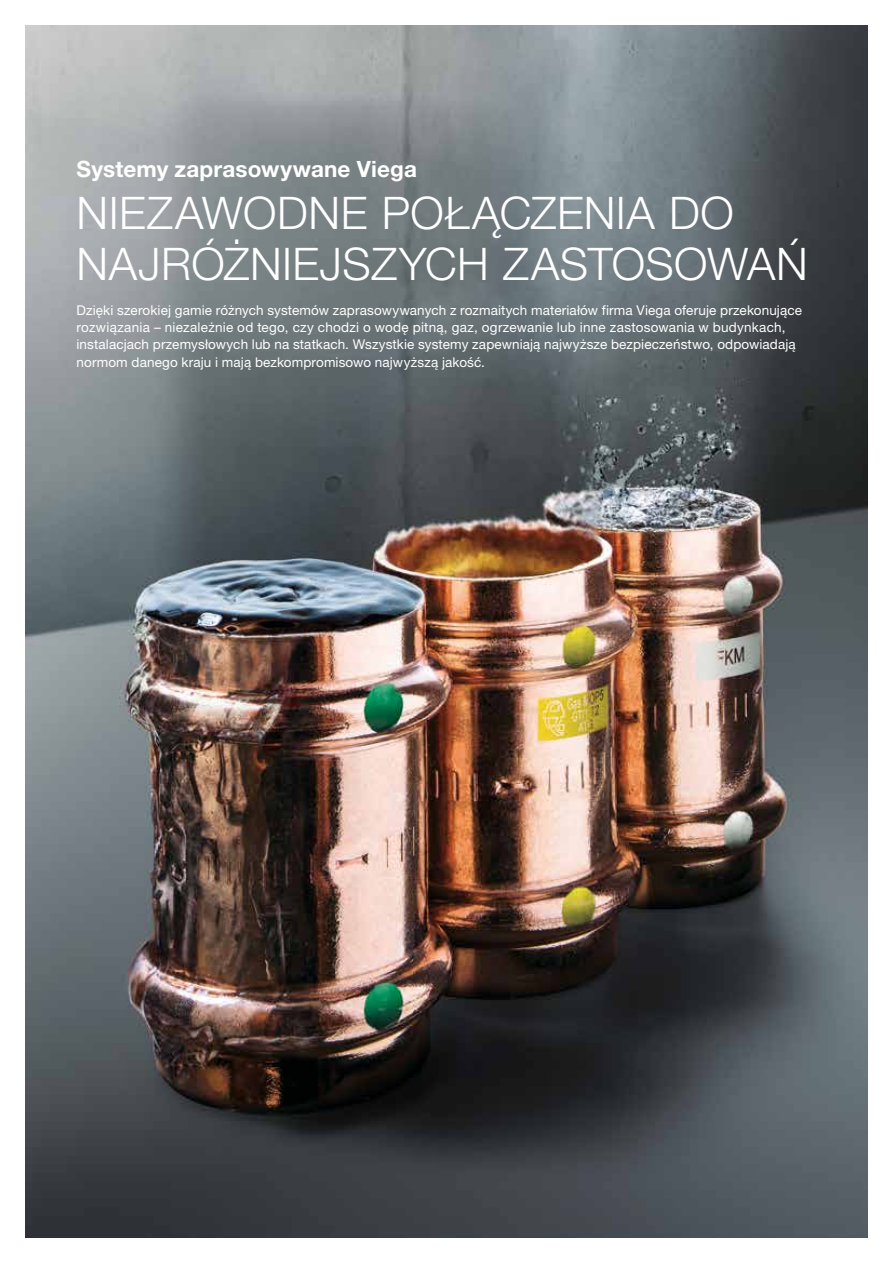
<style>
.page{position:relative;width:893px;height:1263px;background:#fff}
.page>*{position:absolute;margin:0;border:0;box-sizing:border-box;transform-origin:0 0}
.t1{font:45px/51.8px "M Ying Hei PR Cfor Viega W3";letter-spacing:.01em;color:#fff}
.t2{font:22.5px "M Ying Hei PR Cfor Viega W7";letter-spacing:.005em;color:#fff}
.t3{font:13.5px/17.2px "M Ying Hei PR Cfor Viega W4";letter-spacing:.01em;color:#fff}
</style>
<div class="page">
<img style="left:26px;top:26px;width:841px;height:1211px">
<h2 class="t2" style="left:77px;top:155px;width:342px">Systemy zaprasowywane Viega</h2>
<h1 class="t1" style="left:77px;top:187px;width:733px">NIEZAWODNE POŁĄCZENIA DO<br>NAJRÓŻNIEJSZYCH ZASTOSOWAŃ</h1>
<p class="t3" style="left:77px;top:301px;width:727px">Dzięki szerokiej gamie różnych systemów zaprasowywanych z rozmaitych materiałów firma Viega oferuje przekonujące rozwiązania – niezależnie od tego, czy chodzi o wodę pitną, gaz, ogrzewanie lub inne zastosowania w budynkach, instalacjach przemysłowych lub na statkach. Wszystkie systemy zapewniają najwyższe bezpieczeństwo, odpowiadają normom danego kraju i mają bezkompromisowo najwyższą jakość.</p>
</div>
